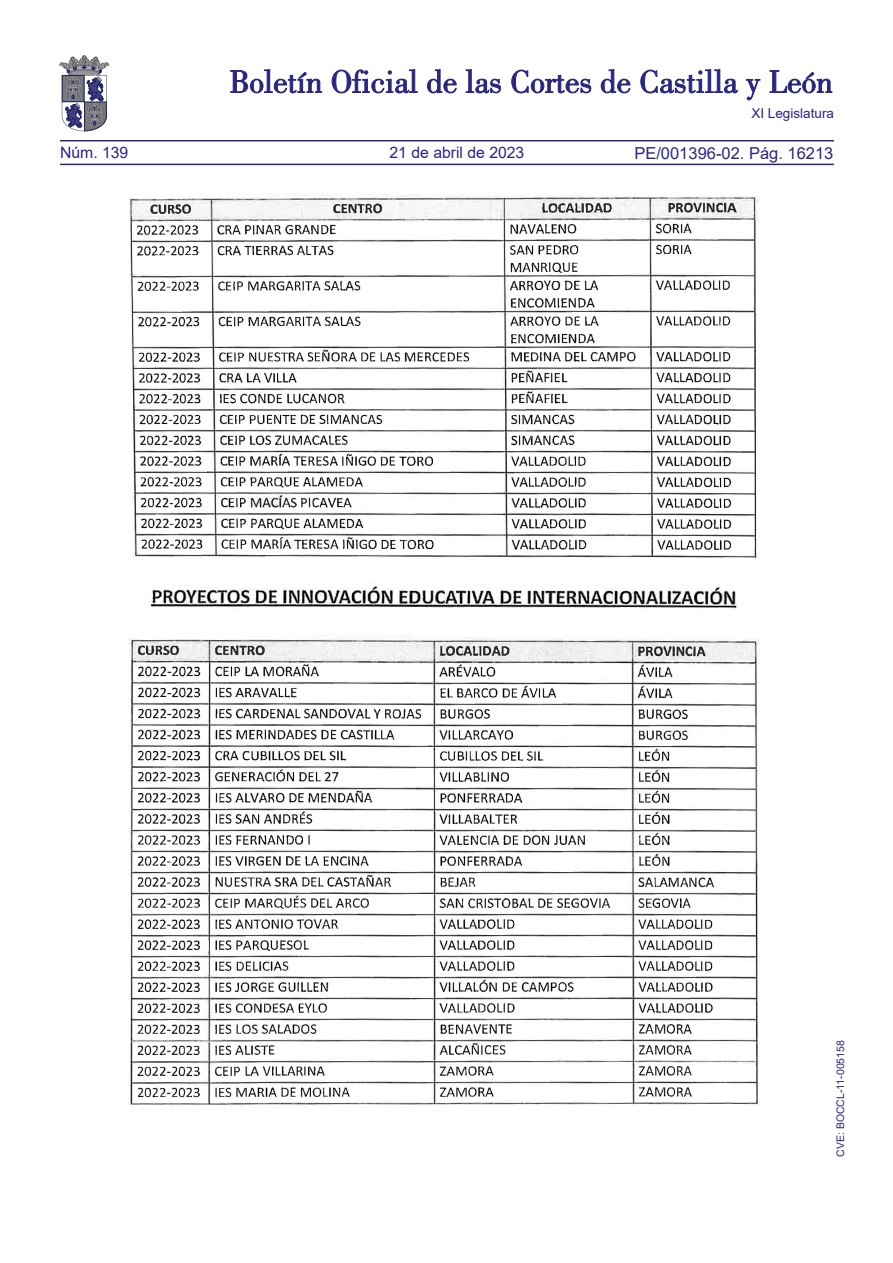
<style>
.page{position:relative;width:893px;height:1263px;background:#fff}
.page>*{position:absolute;margin:0;border:0;box-sizing:border-box;transform-origin:0 0}
.t1{font:16.5px "Arial";color:#292780}
.t2{font:15.75px "Arial";color:#292780}
.t3{font:13.5px "Arial";color:#292780}
.t4{font:10.5px "Arial";color:#292780}
</style>
<div class="page">
<hr style="left:60px;top:164px;width:774px;height:1px;background:#292780">
<hr style="left:60px;top:140px;width:774px;height:1px;background:#292780">
<svg style="left:230px;top:69px;width:92px;height:24px"></svg>
<svg style="left:332px;top:69px;width:86px;height:24px"></svg>
<svg style="left:427px;top:69px;width:30px;height:24px"></svg>
<svg style="left:466px;top:69px;width:35px;height:24px"></svg>
<svg style="left:511px;top:70px;width:80px;height:23px"></svg>
<svg style="left:601px;top:69px;width:29px;height:24px"></svg>
<svg style="left:640px;top:69px;width:98px;height:24px"></svg>
<svg style="left:746px;top:79px;width:14px;height:21px"></svg>
<svg style="left:770px;top:70px;width:62px;height:23px"></svg>
<svg style="left:60px;top:55px;width:49px;height:76px"></svg>
<img style="left:128px;top:194px;width:632px;height:914px">
<p class="t2" style="left:60px;top:142px;width:70px">Núm. 139</p>
<p class="t2" style="left:390px;top:142px;width:136px">21 de abril de 2023</p>
<p class="t3" style="left:751px;top:104px;width:84px">XI Legislatura</p>
<p class="t1" style="left:634px;top:141px;width:201px">PE/001396-02. Pág. 16213</p>
<p class="t4" style="left:833px;top:1157px;width:118px;rotate:-90deg">CVE: BOCCL-11-005158</p>
</div>
